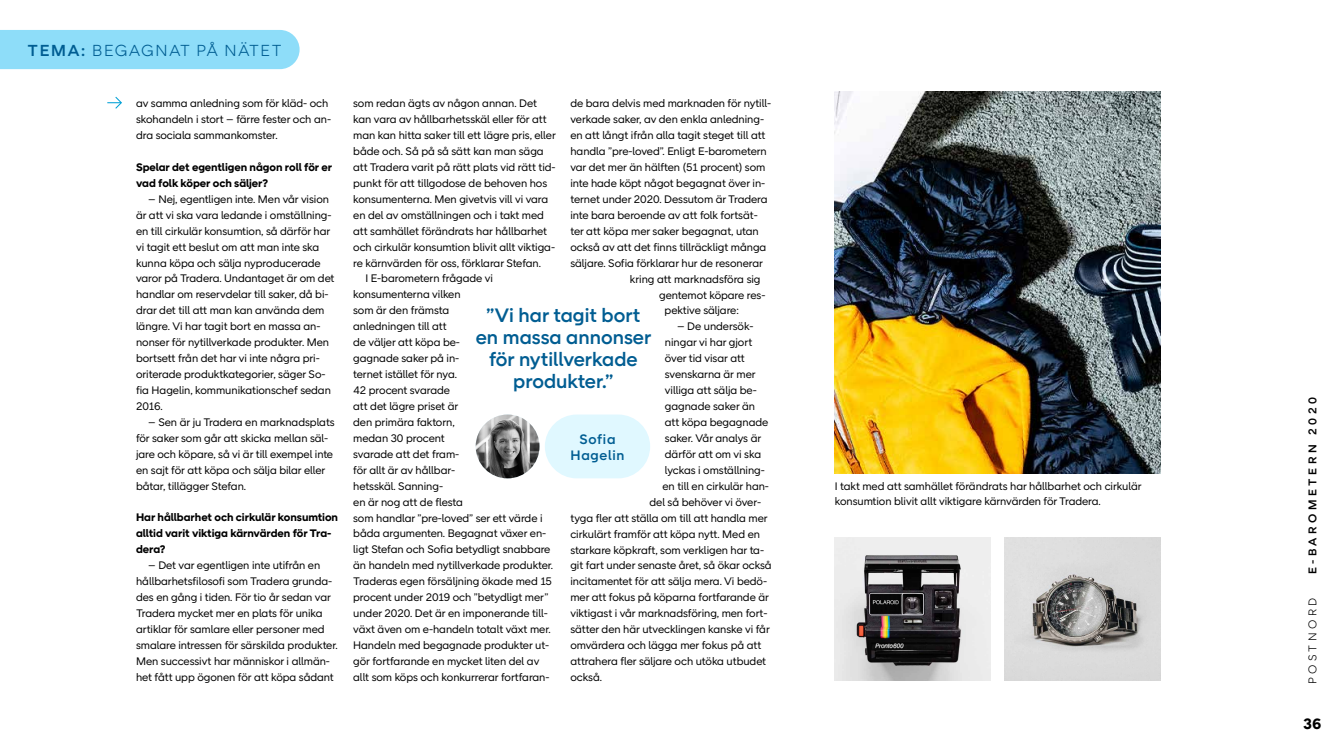
<style>
.page{position:relative;width:1344px;height:756px;background:#fff}
.page>*{position:absolute;margin:0;border:0;box-sizing:border-box;transform-origin:0 0}
.t1{font:500 19.88px/22px "Post Nord Sans";color:#005d92;text-align:center}
.t2{font:300 16.38px "Post Nord Sans";letter-spacing:.1em;color:#005d92}
.t3{font:700 15.4px "Post Nord Sans";color:#000}
.t4{font:500 14px/16.3px "Post Nord Sans";letter-spacing:.05em;color:#005d92;text-align:center}
.t5{font:500 11.55px "Post Nord Sans";letter-spacing:.3em;color:#000}
.t6{font:300 11.55px "Post Nord Sans";letter-spacing:.3em;color:#000}
.t7{font:11.2px/15.9px "Post Nord Sans";letter-spacing:-.005em;color:#000}
.t8{font:700 11.2px/15.9px "Post Nord Sans";letter-spacing:-.005em;color:#000}
.s1{font-weight:500}
</style>
<div class="page">
<img style="left:835px;top:91px;width:326px;height:383px">
<img style="left:835px;top:537px;width:156px;height:144px">
<img style="left:1005px;top:537px;width:156px;height:144px">
<svg style="left:107px;top:96px;width:15px;height:13px"></svg>
<div style="left:545px;top:415px;width:105px;height:63px;background:#e0f8ff;border-radius:32px"></div>
<img style="left:476px;top:415px;width:64px;height:63px;border-radius:32px">
<div style="left:0;top:30px;width:300px;height:39px;background:#8eddf9"></div>
<h2 class="t2" style="left:27px;top:41px;width:256px"><span class="s1">TEMA:</span> BEGAGNAT PÅ NÄTET</h2>
<p class="t7" style="left:136px;top:95px;width:197px">av samma anledning som för kläd- och skohandeln i stort – färre fester och an&shy;dra sociala sammankomster.</p>
<p class="t8" style="left:136px;top:159px;width:198px">Spelar det egentligen någon roll för er vad folk köper och säljer?</p>
<p class="t7" style="left:136px;top:191px;width:200px;text-indent:12px">– Nej, egentligen inte. Men vår vision är att vi ska vara ledande i omställning&shy;en till cirkulär konsumtion, så därför har vi tagit ett beslut om att man inte ska kunna köpa och sälja nyproducerade varor på Tradera. Undantaget är om det handlar om reservdelar till saker, då bi&shy;drar det till att man kan använda dem längre. Vi har tagit bort en massa an&shy;nonser för nytillverkade produkter. Men bortsett från det har vi inte några pri&shy;oriterade produktkategorier, säger So&shy;fia Hagelin, kommunikationschef sedan 2016.</p>
<p class="t7" style="left:136px;top:414px;width:200px;text-indent:12px">– Sen är ju Tradera en marknadsplats för saker som går att skicka mellan säl&shy;jare och köpare, så vi är till exempel inte en sajt för att köpa och sälja bilar eller båtar, tillägger Stefan.</p>
<p class="t8" style="left:136px;top:510px;width:204px">Har hållbarhet och cirkulär konsumtion alltid varit viktiga kärnvärden för Tra&shy;dera?</p>
<p class="t7" style="left:136px;top:558px;width:203px;text-indent:12px">– Det var egentligen inte utifrån en hållbarhetsfilosofi som Tradera grunda&shy;des en gång i tiden. För tio år sedan var Tradera mycket mer en plats för unika artiklar för samlare eller personer med smalare intressen för särskilda produkter.<br>Men successivt har människor i allmän&shy;het fått upp ögonen för att köpa sådant</p>
<p class="t7" style="left:353px;top:95px;width:185px">som redan ägts av någon annan. Det</p>
<p class="t7" style="left:353px;top:111px;width:195px">kan vara av hållbarhetsskäl eller för att</p>
<p class="t7" style="left:353px;top:127px;width:204px">man kan hitta saker till ett lägre pris, eller</p>
<p class="t7" style="left:353px;top:143px;width:192px">både och. Så på så sätt kan man säga</p>
<p class="t7" style="left:353px;top:159px;width:204px">att Tradera varit på rätt plats vid rätt tid-</p>
<p class="t7" style="left:353px;top:175px;width:195px">punkt för att tillgodose de behoven hos</p>
<p class="t7" style="left:353px;top:191px;width:197px">konsumenterna. Men givetvis vill vi vara</p>
<p class="t7" style="left:353px;top:207px;width:192px">en del av omställningen och i takt med</p>
<p class="t7" style="left:353px;top:223px;width:195px">att samhället förändrats har hållbarhet</p>
<p class="t7" style="left:353px;top:239px;width:203px">och cirkulär konsumtion blivit allt viktiga-</p>
<p class="t7" style="left:353px;top:255px;width:189px">re kärnvärden för oss, förklarar Stefan.</p>
<p class="t7" style="left:365px;top:271px;width:129px">I E-barometern frågade vi</p>
<p class="t7" style="left:353px;top:287px;width:109px">konsumenterna vilken</p>
<p class="t7" style="left:353px;top:303px;width:97px">som är den främsta</p>
<p class="t7" style="left:353px;top:319px;width:95px">anledningen till att</p>
<p class="t7" style="left:353px;top:334px;width:108px">de väljer att köpa be-</p>
<p class="t7" style="left:353px;top:350px;width:108px">gagnade saker på in-</p>
<p class="t7" style="left:353px;top:366px;width:105px">ternet istället för nya.</p>
<p class="t7" style="left:353px;top:382px;width:98px">42 procent svarade</p>
<p class="t7" style="left:353px;top:398px;width:107px">att det lägre priset är</p>
<p class="t7" style="left:353px;top:414px;width:103px">den primära faktorn,</p>
<p class="t7" style="left:353px;top:430px;width:93px">medan 30 procent</p>
<p class="t7" style="left:353px;top:446px;width:108px">svarade att det fram-</p>
<p class="t7" style="left:353px;top:462px;width:104px">för allt är av hållbar-</p>
<p class="t7" style="left:353px;top:478px;width:91px">hetsskäl. Sanning-</p>
<p class="t7" style="left:353px;top:494px;width:111px">en är nog att de flesta</p>
<p class="t7" style="left:353px;top:510px;width:191px">som handlar ”pre-loved” ser ett värde i</p>
<p class="t7" style="left:353px;top:526px;width:195px">båda argumenten. Begagnat växer en-</p>
<p class="t7" style="left:353px;top:542px;width:199px">ligt Stefan och Sofia betydligt snabbare</p>
<p class="t7" style="left:353px;top:558px;width:201px">än handeln med nytillverkade produkter.</p>
<p class="t7" style="left:353px;top:574px;width:200px">Traderas egen försäljning ökade med 15</p>
<p class="t7" style="left:353px;top:589px;width:197px">procent under 2019 och ”betydligt mer”</p>
<p class="t7" style="left:353px;top:605px;width:196px">under 2020. Det är en imponerande till-</p>
<p class="t7" style="left:353px;top:621px;width:199px">växt även om e-handeln totalt växt mer.</p>
<p class="t7" style="left:353px;top:637px;width:198px">Handeln med begagnade produkter ut-</p>
<p class="t7" style="left:353px;top:653px;width:188px">gör fortfarande en mycket liten del av</p>
<p class="t7" style="left:353px;top:669px;width:198px">allt som köps och konkurrerar fortfaran-</p>
<p class="t7" style="left:570px;top:96px;width:202px">de bara delvis med marknaden för nytill-</p>
<p class="t7" style="left:570px;top:112px;width:195px">verkade saker, av den enkla anledning-</p>
<p class="t7" style="left:570px;top:127px;width:197px">en att långt ifrån alla tagit steget till att</p>
<p class="t7" style="left:570px;top:143px;width:198px">handla ”pre-loved”. Enligt E-barometern</p>
<p class="t7" style="left:570px;top:159px;width:197px">var det mer än hälften (51 procent) som</p>
<p class="t7" style="left:570px;top:175px;width:196px">inte hade köpt något begagnat över in-</p>
<p class="t7" style="left:570px;top:191px;width:199px">ternet under 2020. Dessutom är Tradera</p>
<p class="t7" style="left:570px;top:207px;width:189px">inte bara beroende av att folk fortsät-</p>
<p class="t7" style="left:570px;top:223px;width:190px">ter att köpa mer saker begagnat, utan</p>
<p class="t7" style="left:570px;top:239px;width:198px">också av att det finns tillräckligt många</p>
<p class="t7" style="left:570px;top:255px;width:194px">säljare. Sofia förklarar hur de resonerar</p>
<p class="t7" style="left:630px;top:271px;width:132px">kring att marknadsföra sig</p>
<p class="t7" style="left:659px;top:287px;width:108px">gentemot köpare res-</p>
<p class="t7" style="left:665px;top:303px;width:76px">pektive säljare:</p>
<p class="t7" style="left:677px;top:319px;width:78px">– De undersök-</p>
<p class="t7" style="left:665px;top:335px;width:89px">ningar vi har gjort</p>
<p class="t7" style="left:665px;top:351px;width:81px">över tid visar att</p>
<p class="t7" style="left:665px;top:367px;width:92px">svenskarna är mer</p>
<p class="t7" style="left:665px;top:382px;width:93px">villiga att sälja be-</p>
<p class="t7" style="left:665px;top:398px;width:92px">gagnade saker än</p>
<p class="t7" style="left:665px;top:414px;width:105px">att köpa begagnade</p>
<p class="t7" style="left:665px;top:430px;width:98px">saker. Vår analys är</p>
<p class="t7" style="left:665px;top:446px;width:98px">därför att om vi ska</p>
<p class="t7" style="left:665px;top:462px;width:102px">lyckas i omställning-</p>
<p class="t7" style="left:662px;top:478px;width:108px">en till en cirkulär han-</p>
<p class="t7" style="left:650px;top:494px;width:113px">del så behöver vi över-</p>
<p class="t7" style="left:570px;top:510px;width:199px">tyga fler att ställa om till att handla mer</p>
<p class="t7" style="left:570px;top:526px;width:191px">cirkulärt framför att köpa nytt. Med en</p>
<p class="t7" style="left:570px;top:542px;width:195px">starkare köpkraft, som verkligen har ta-</p>
<p class="t7" style="left:570px;top:558px;width:203px">git fart under senaste året, så ökar också</p>
<p class="t7" style="left:570px;top:574px;width:198px">incitamentet för att sälja mera. Vi bedö-</p>
<p class="t7" style="left:570px;top:590px;width:200px">mer att fokus på köparna fortfarande är</p>
<p class="t7" style="left:570px;top:606px;width:199px">viktigast i vår marknadsföring, men fort-</p>
<p class="t7" style="left:570px;top:622px;width:201px">sätter den här utvecklingen kanske vi får</p>
<p class="t7" style="left:570px;top:637px;width:192px">omvärdera och lägga mer fokus på att</p>
<p class="t7" style="left:570px;top:653px;width:197px">attrahera fler säljare och utöka utbudet</p>
<p class="t7" style="left:570px;top:669px;width:33px">också.</p>
<h1 class="t1" style="left:476px;top:304px;width:177px">”Vi har tagit bort en massa annonser för nytillverkade produkter.”</h1>
<p class="t4" style="left:570px;top:431px;width:56px">Sofia<br>Hagelin</p>
<p class="t7" style="left:835px;top:478px;width:308px">I takt med att samhället förändrats har hållbarhet och cirkulär konsumtion blivit allt viktigare kärnvärden för Tradera.</p>
<p class="t5" style="left:1306px;top:574px;width:178px;rotate:-90deg">E-BAROMETERN 2020</p>
<p class="t6" style="left:1306px;top:684px;width:88px;rotate:-90deg">POSTNORD</p>
<h3 class="t3" style="left:1303px;top:714px;width:20px">36</h3>
</div>
